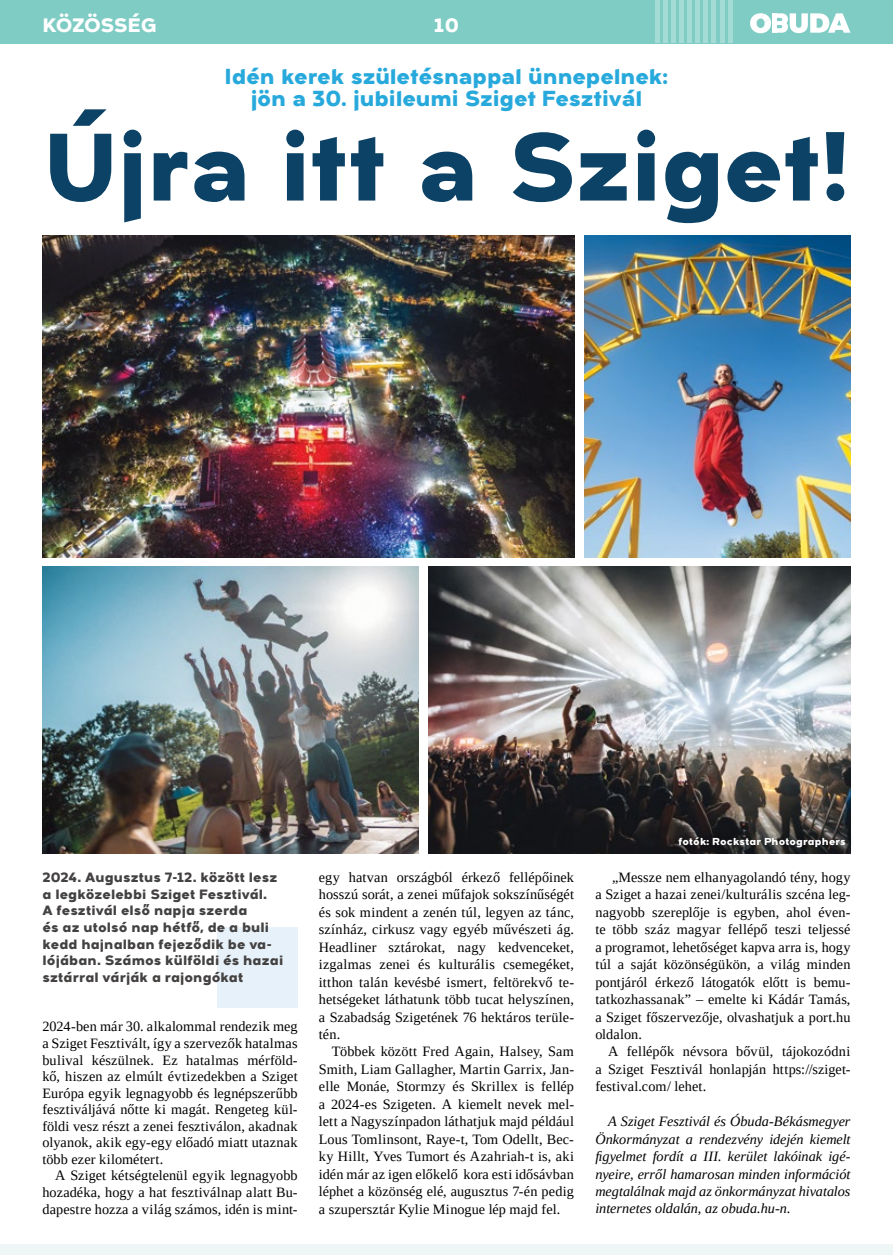
<style>
.page{position:relative;width:893px;height:1255px;background:#fff}
.page>*{position:absolute;margin:0;border:0;box-sizing:border-box;transform-origin:0 0}
.t1{font:800 95.55px "Arkibal Display";letter-spacing:-.005em;color:#0b4265}
.t2{font:800 21.75px/21.8px "Arkibal Display";letter-spacing:-.005em;color:#28a9dc;text-align:center}
.t3{font:800 19.5px "Arkibal Display";letter-spacing:-.025em;color:#fff}
.t4{font:14.25px/17.4px "Liberation Serif";letter-spacing:.01em;color:#000;text-align:justify}
.t5{font:italic 14.25px/17.4px "Liberation Serif";color:#000;text-align:justify}
.t6{font:800 13.5px/16.5px "Arkibal";letter-spacing:.005em;color:#444141}
.t7{font:800 10.2px "Arkibal";letter-spacing:.015em;color:#fff}
</style>
<div class="page">
<div style="left:217px;top:927px;width:81px;height:80px;background:#e6f1f9"></div>
<div style="left:0;top:0;width:893px;height:43px;background:#7fccc4"></div>
<div style="left:0;top:1244px;width:893px;height:10px;background:#eef7f6"></div>
<svg style="left:750px;top:13px;width:100px;height:20px"></svg>
<div style="left:772px;top:13px;width:5px;height:20px;background:#fff"></div>
<hr style="left:688px;top:0;width:4px;height:43px;background:#a5dbd5">
<div style="left:679px;top:0;width:5px;height:43px;background:#a5dbd5"></div>
<div style="left:671px;top:0;width:5px;height:43px;background:#a5dbd5"></div>
<div style="left:663px;top:0;width:5px;height:43px;background:#a5dbd5"></div>
<hr style="left:655px;top:0;width:4px;height:43px;background:#a5dbd5">
<hr style="left:696px;top:0;width:4px;height:43px;background:#a5dbd5">
<hr style="left:704px;top:0;width:4px;height:43px;background:#a5dbd5">
<hr style="left:712px;top:0;width:4px;height:43px;background:#a5dbd5">
<hr style="left:720px;top:0;width:4px;height:43px;background:#a5dbd5">
<hr style="left:728px;top:0;width:4px;height:43px;background:#a5dbd5">
<img style="left:43px;top:235px;width:531px;height:323px">
<img style="left:428px;top:566px;width:422px;height:287px">
<img style="left:43px;top:566px;width:375px;height:287px">
<img style="left:585px;top:235px;width:265px;height:323px">
<div style="left:670px;top:828px;width:184px;height:28px;background:#000;opacity:.75"></div>
<h3 class="t3" style="left:43px;top:10px;width:116px">KÖZÖSSÉG</h3>
<h3 class="t3" style="left:434px;top:10px;width:26px">10</h3>
<h2 class="t2" style="left:225px;top:65px;width:445px">Idén kerek születésnappal ünnepelnek: jön a 30. jubileumi Sziget Fesztivál</h2>
<h1 class="t1" style="left:43px;top:96px;width:809px">Újra itt a Sziget!</h1>
<p class="t6" style="left:43px;top:868px;width:242px">2024. Augusztus 7-12. között lesz a legközelebbi Sziget Fesztivál.<br>A fesztivál első napja szerda<br>és az utolsó nap hétfő, de a buli kedd hajnalban fejeződik be va&shy;lójában. Számos külföldi és hazai sztárral várják a rajongókat</p>
<p class="t4" style="left:43px;top:1018px;width:257px;line-height:16.5px">2024-ben már 30. alkalommal rendezik meg a Sziget Fesztivált, így a szervezők hatalmas bulival készülnek. Ez hatalmas mérföld&shy;kő, hiszen az elmúlt évtizedekben a Sziget Európa egyik legnagyobb és legnépszerűbb fesztiváljává nőtte ki magát. Rengeteg kül&shy;földi vesz részt a zenei fesztiválon, akadnak olyanok, akik egy-egy előadó miatt utaznak több ezer kilométert.</p>
<p class="t4" style="left:43px;top:1167px;width:257px;line-height:16.5px;text-indent:13px">A Sziget kétségtelenül egyik legnagyobb hozadéka, hogy a hat fesztiválnap alatt Bu&shy;dapestre hozza a világ számos, idén is mint-</p>
<p class="t4" style="left:319px;top:868px;width:257px">egy hatvan országból érkező fellépőinek hosszú sorát, a zenei műfajok sokszínűségét és sok mindent a zenén túl, legyen az tánc, színház, cirkusz vagy egyéb művészeti ág.<br>Headliner sztárokat, nagy kedvenceket, izgalmas zenei és kulturális csemegéket, itthon talán kevésbé ismert, feltörekvő te&shy;hetségeket láthatunk több tucat helyszínen, a Szabadság Szigetének 76 hektáros terüle&shy;tén.</p>
<p class="t4" style="left:319px;top:1042px;width:257px;text-indent:13px">Többek között Fred Again, Halsey, Sam Smith, Liam Gallagher, Martin Garrix, Jan&shy;elle Monáe, Stormzy és Skrillex is fellép a 2024-es Szigeten. A kiemelt nevek mel&shy;lett a Nagyszínpadon láthatjuk majd például Lous Tomlinsont, Raye-t, Tom Odellt, Bec&shy;ky Hillt, Yves Tumort és Azahriah-t is, aki idén már az igen előkelő kora esti idősávban léphet a közönség elé, augusztus 7-én pedig a szupersztár Kylie Minogue lép majd fel.</p>
<p class="t7" style="left:678px;top:834px;width:169px">fotók: Rockstar Photographers</p>
<p class="t4" style="left:595px;top:868px;width:257px;text-indent:17px">„Messze nem elhanyagolandó tény, hogy a Sziget a hazai zenei/kulturális szcéna leg&shy;nagyobb szereplője is egyben, ahol éven&shy;te több száz magyar fellépő teszi teljessé a programot, lehetőséget kapva arra is, hogy túl a saját közönségükön, a világ minden pontjáról érkező látogatók előtt is bemu&shy;tatkozhassanak” – emelte ki Kádár Tamás, a Sziget főszervezője, olvashatjuk a port.hu oldalon.</p>
<p class="t4" style="left:595px;top:1042px;width:257px;text-indent:13px">A fellépők névsora bővül, tájokozódni a Sziget Fesztivál honlapján https://sziget&shy;festival.com/ lehet.</p>
<p class="t5" style="left:595px;top:1112px;width:257px;text-indent:13px">A Sziget Fesztivál és Óbuda-Békásmegyer Önkormányzat a rendezvény idején kiemelt figyelmet fordít a III. kerület lakóinak igé&shy;nyeire, erről hamarosan minden információt megtalálnak majd az önkormányzat hivatalos internetes oldalán, az obuda.hu-n.</p>
</div>
